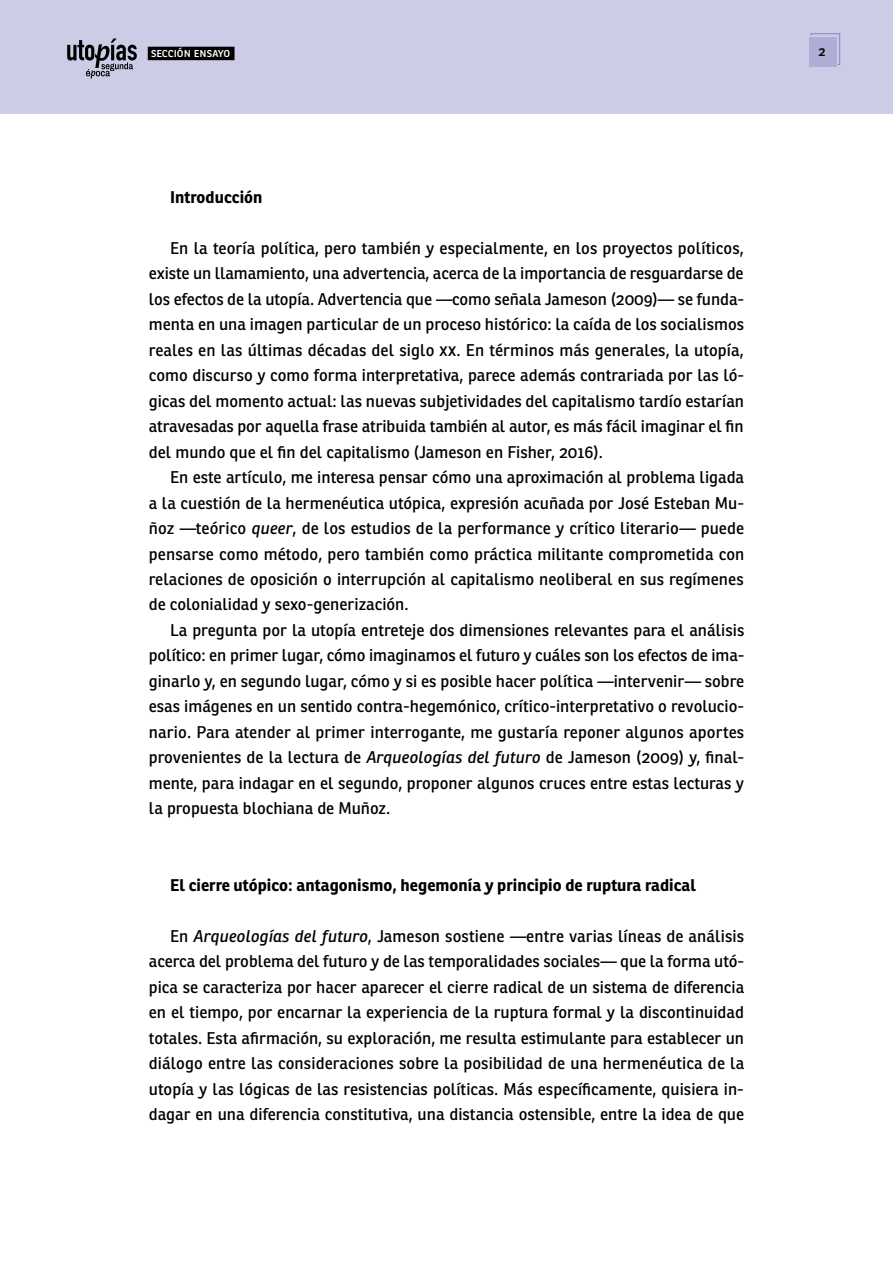
<style>
.page{position:relative;width:893px;height:1263px;background:#fff}
.page>*{position:absolute;margin:0;border:0;box-sizing:border-box;transform-origin:0 0}
.t1{font:16.5px/25.5px "Ronnia";color:#000;text-align:justify}
.t2{font:700 16.5px "Ronnia";color:#000}
.t3{font:600 13.2px "Ronnia";color:#000}
.t4{font:12px "Ronnia";color:#fff}
.s1{font-style:italic}
</style>
<div class="page">
<div style="left:0;top:0;width:893px;height:113px;background:#cccce6"></div>
<div style="left:809px;top:38px;width:27px;height:29px;background:#adadd6"></div>
<svg style="left:810px;top:33px;width:30px;height:32px"></svg>
<svg style="left:67px;top:38px;width:70px;height:41px"></svg>
<div style="left:148px;top:47px;width:86px;height:13px;background:#000"></div>
<p class="t4" style="left:151px;top:46px;width:81px">sección ensayo</p>
<p class="t3" style="left:818px;top:44px;width:9px">2</p>
<p class="t2" style="left:170px;top:186px;width:94px">Introducción</p>
<p class="t1" style="left:149px;top:235px;width:597px;text-indent:21px">En la teoría política, pero también y especialmente, en los proyectos políticos, existe un llamamiento, una advertencia, acerca de la importancia de resguardarse de los efectos de la utopía. Advertencia que <span class="s1">—</span>como señala Jameson (2009)— se funda&shy;menta en una imagen particular de un proceso histórico: la caída de los socialismos reales en las últimas décadas del siglo xx. En términos más generales, la utopía, como discurso y como forma interpretativa, parece además contrariada por las ló&shy;gicas del momento actual: las nuevas subjetividades del capitalismo tardío estarían atravesadas por aquella frase atribuida también al autor, es más fácil imaginar el fin del mundo que el fin del capitalismo (Jameson en Fisher, 2016).</p>
<p class="t1" style="left:149px;top:464px;width:597px;text-indent:21px">En este artículo, me interesa pensar cómo una aproximación al problema ligada a la cuestión de la hermenéutica utópica, expresión acuñada por José Esteban Mu&shy;ñoz <span class="s1">—</span>teórico <span class="s1">queer</span>, de los estudios de la performance y crítico literario<span class="s1">—</span> puede pensarse como método, pero también como práctica militante comprometida con relaciones de oposición o interrupción al capitalismo neoliberal en sus regímenes de colonialidad y sexo-generización.</p>
<p class="t1" style="left:149px;top:617px;width:597px;text-indent:21px">La pregunta por la utopía entreteje dos dimensiones relevantes para el análisis político: en primer lugar, cómo imaginamos el futuro y cuáles son los efectos de ima&shy;ginarlo y, en segundo lugar, cómo y si es posible hacer política <span class="s1">—</span>intervenir<span class="s1">—</span> sobre esas imágenes en un sentido contra-hegemónico, crítico-interpretativo o revolucio&shy;nario. Para atender al primer interrogante, me gustaría reponer algunos aportes provenientes de la lectura de <span class="s1">Arqueologías del futuro</span> de Jameson (2009) y, final&shy;mente, para indagar en el segundo, proponer algunos cruces entre estas lecturas y la propuesta blochiana de Muñoz.</p>
<p class="t2" style="left:170px;top:874px;width:527px">El cierre utópico: antagonismo, hegemonía y principio de ruptura radical</p>
<p class="t1" style="left:149px;top:923px;width:597px;text-indent:21px">En <span class="s1">Arqueologías del futuro</span>, Jameson sostiene <span class="s1">—</span>entre varias líneas de análisis acerca del problema del futuro y de las temporalidades sociales<span class="s1">—</span> que la forma utó&shy;pica se caracteriza por hacer aparecer el cierre radical de un sistema de diferencia en el tiempo, por encarnar la experiencia de la ruptura formal y la discontinuidad totales. Esta afirmación, su exploración, me resulta estimulante para establecer un diálogo entre las consideraciones sobre la posibilidad de una hermenéutica de la utopía y las lógicas de las resistencias políticas. Más específicamente, quisiera in&shy;dagar en una diferencia constitutiva, una distancia ostensible, entre la idea de que</p>
</div>
